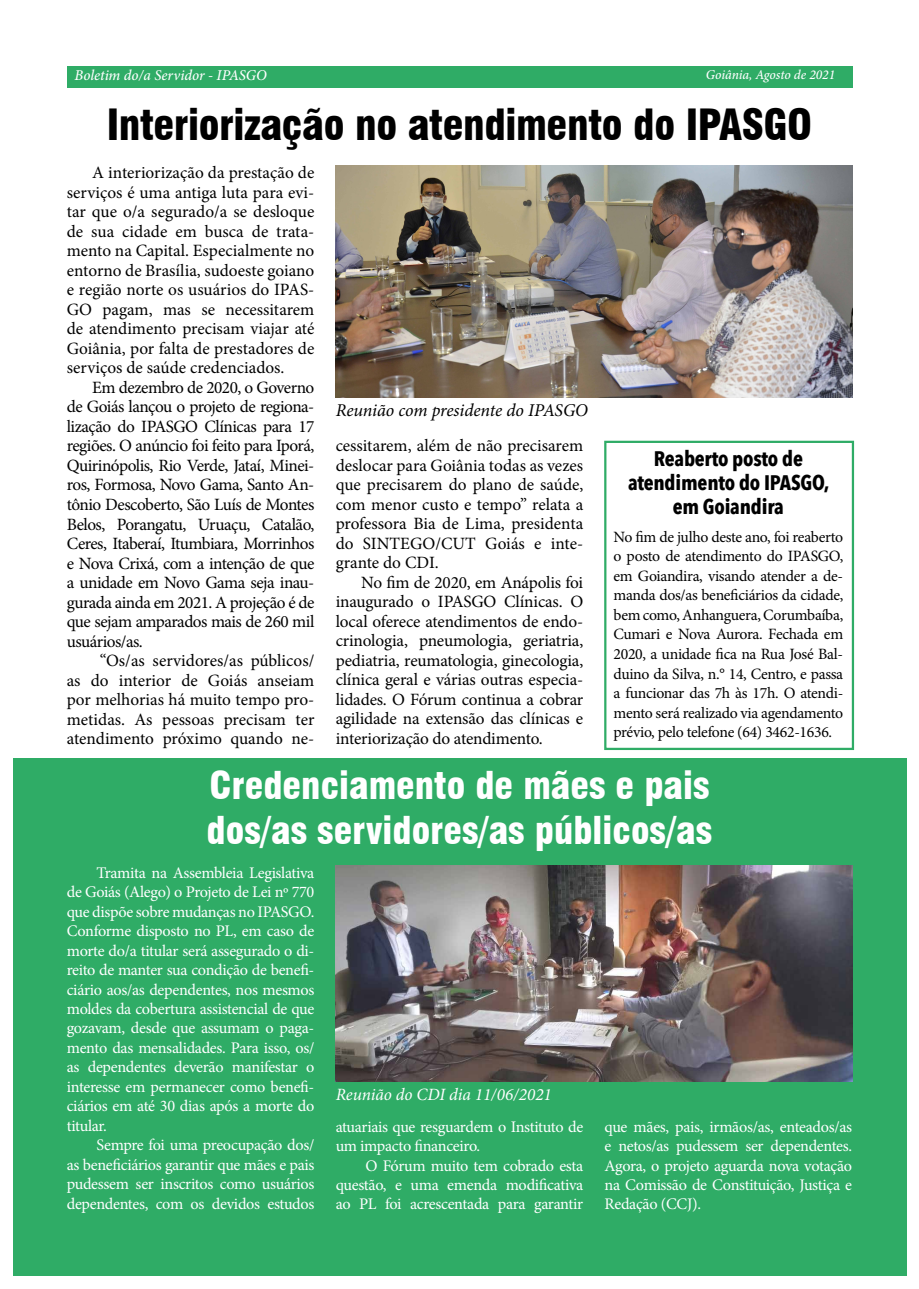
<style>
.page{position:relative;width:919px;height:1289px;background:#fff}
.page>*{position:absolute;margin:0;border:0;box-sizing:border-box;transform-origin:0 0}
.t1{font:900 condensed 42px "Swiss 721 BT";letter-spacing:-.01em;color:#000}
.t2{font:900 condensed 37.5px/45px "Swiss 721 BT";color:#fff}
.t3{font:700 21px/24px "Avenir Next Condensed";letter-spacing:-.01em;color:#000;text-align:center}
.t4{font:italic 18px "Minion Pro";letter-spacing:-.005em;color:#000}
.t5{font:17.25px/19.5px "Minion Pro";letter-spacing:-.01em;color:#000;text-align:justify}
.t6{font:italic 17.25px "Minion Pro";letter-spacing:-.005em;color:#fff}
.t7{font:16.2px/19.5px "Minion Pro";letter-spacing:-.02em;color:#fff;text-align:justify}
.t8{font:15.75px/19.5px "Minion Pro";letter-spacing:-.02em;color:#000;text-align:justify}
.t9{font:italic 500 15px "Minion Pro";letter-spacing:-.005em;color:#fff}
.t10{font:italic 500 13.5px "Minion Pro";letter-spacing:-.005em;color:#fff}
</style>
<div class="page">
<div style="left:604px;top:441px;width:250px;height:309px;border:2px solid #2fac66"></div>
<img style="left:336px;top:166px;width:516px;height:231px">
<div style="left:67px;top:66px;width:785px;height:21px;background:#2fac66"></div>
<div style="left:13px;top:758px;width:893px;height:518px;background:#2fac66"></div>
<img style="left:335px;top:865px;width:517px;height:216px">
<p class="t9" style="left:75px;top:65px;width:194px">Boletim do/a Servidor - IPASGO</p>
<p class="t10" style="left:705px;top:66px;width:131px">Goiânia, Agosto de 2021</p>
<h1 class="t1" style="left:107px;top:99px;width:707px">Interiorização no atendimento do IPASGO</h1>
<p class="t5" style="left:67px;top:163px;width:249px;text-indent:26px">A interiorização da prestação de serviços é uma antiga luta para evi&shy;tar que o/a segurado/a se desloque de sua cidade em busca de trata&shy;mento na Capital. Especialmente no entorno de Brasília, sudoeste goiano e região norte os usuários do IPAS-GO pagam, mas se necessitarem de atendimento precisam viajar até Goiânia, por falta de prestadores de serviços de saúde credenciados.</p>
<p class="t5" style="left:67px;top:378px;width:249px;text-indent:26px">Em dezembro de 2020, o Governo de Goiás lançou o projeto de regiona&shy;lização do IPASGO Clínicas para 17 regiões. O anúncio foi feito para Iporá, Quirinópolis, Rio Verde, Jataí, Minei&shy;ros, Formosa, Novo Gama, Santo An&shy;tônio Descoberto, São Luís de Montes Belos, Porangatu, Uruaçu, Catalão, Ceres, Itaberaí, Itumbiara, Morrinhos e Nova Crixá, com a intenção de que a unidade em Novo Gama seja inau&shy;gurada ainda em 2021. A projeção é de que sejam amparados mais de 260 mil usuários/as.</p>
<p class="t5" style="left:67px;top:651px;width:249px;text-indent:33px">“Os/as servidores/as públicos/ as do interior de Goiás anseiam por melhorias há muito tempo pro&shy;metidas. As pessoas precisam ter atendimento próximo quando ne-</p>
<p class="t4" style="left:335px;top:398px;width:254px">Reunião com presidente do IPASGO</p>
<p class="t5" style="left:335px;top:436px;width:249px">cessitarem, além de não precisarem deslocar para Goiânia todas as vezes que precisarem do plano de saúde, com menor custo e tempo” relata a professora Bia de Lima, presidenta do SINTEGO/CUT Goiás e inte&shy;grante do CDI.</p>
<p class="t5" style="left:335px;top:572px;width:249px;text-indent:26px">No fim de 2020, em Anápolis foi inaugurado o IPASGO Clínicas. O local oferece atendimentos de endo&shy;crinologia, pneumologia, geriatria, pediatria, reumatologia, ginecologia, clínica geral e várias outras especia&shy;lidades. O Fórum continua a cobrar agilidade na extensão das clínicas e interiorização do atendimento.</p>
<p class="t3" style="left:628px;top:447px;width:203px">Reaberto posto de atendimento do IPASGO, em Goiandira</p>
<p class="t8" style="left:613px;top:527px;width:231px">No fim de julho deste ano, foi reaberto o posto de atendimento do IPASGO, em Goiandira, visando atender a de&shy;manda dos/as beneficiários da cidade, bem como, Anhanguera, Corumbaíba, Cumari e Nova Aurora. Fechada em 2020, a unidade fica na Rua José Bal&shy;duino da Silva, n.° 14, Centro, e passa a funcionar das 7h às 17h. O atendi&shy;mento será realizado via agendamento prévio, pelo telefone (64) 3462-1636.</p>
<h2 class="t2" style="left:206px;top:762px;width:507px">Credenciamento de mães e pais dos/as servidores/as públicos/as</h2>
<p class="t7" style="left:67px;top:863px;width:249px;text-indent:30px">Tramita na Assembleia Legislativa de Goiás (Alego) o Projeto de Lei nº 770 que dispõe sobre mudanças no IPASGO.<br>Conforme disposto no PL, em caso de morte do/a titular será assegurado o di&shy;reito de manter sua condição de benefi&shy;ciário aos/as dependentes, nos mesmos moldes da cobertura assistencial de que gozavam, desde que assumam o paga&shy;mento das mensalidades. Para isso, os/ as dependentes deverão manifestar o interesse em permanecer como benefi&shy;ciários em até 30 dias após a morte do titular.</p>
<p class="t7" style="left:67px;top:1135px;width:249px;text-indent:30px">Sempre foi uma preocupação dos/ as beneficiários garantir que mães e pais pudessem ser inscritos como usuários dependentes, com os devidos estudos</p>
<p class="t6" style="left:335px;top:1082px;width:218px">Reunião do CDI dia 11/06/2021</p>
<p class="t7" style="left:604px;top:1116px;width:249px">que mães, pais, irmãos/as, enteados/as e netos/as pudessem ser dependentes.<br>Agora, o projeto aguarda nova votação na Comissão de Constituição, Justiça e Redação (CCJ).</p>
<p class="t7" style="left:335px;top:1116px;width:249px">atuariais que resguardem o Instituto de um impacto financeiro.</p>
<p class="t7" style="left:335px;top:1155px;width:249px;text-indent:30px">O Fórum muito tem cobrado esta questão, e uma emenda modificativa ao PL foi acrescentada para garantir</p>
</div>
